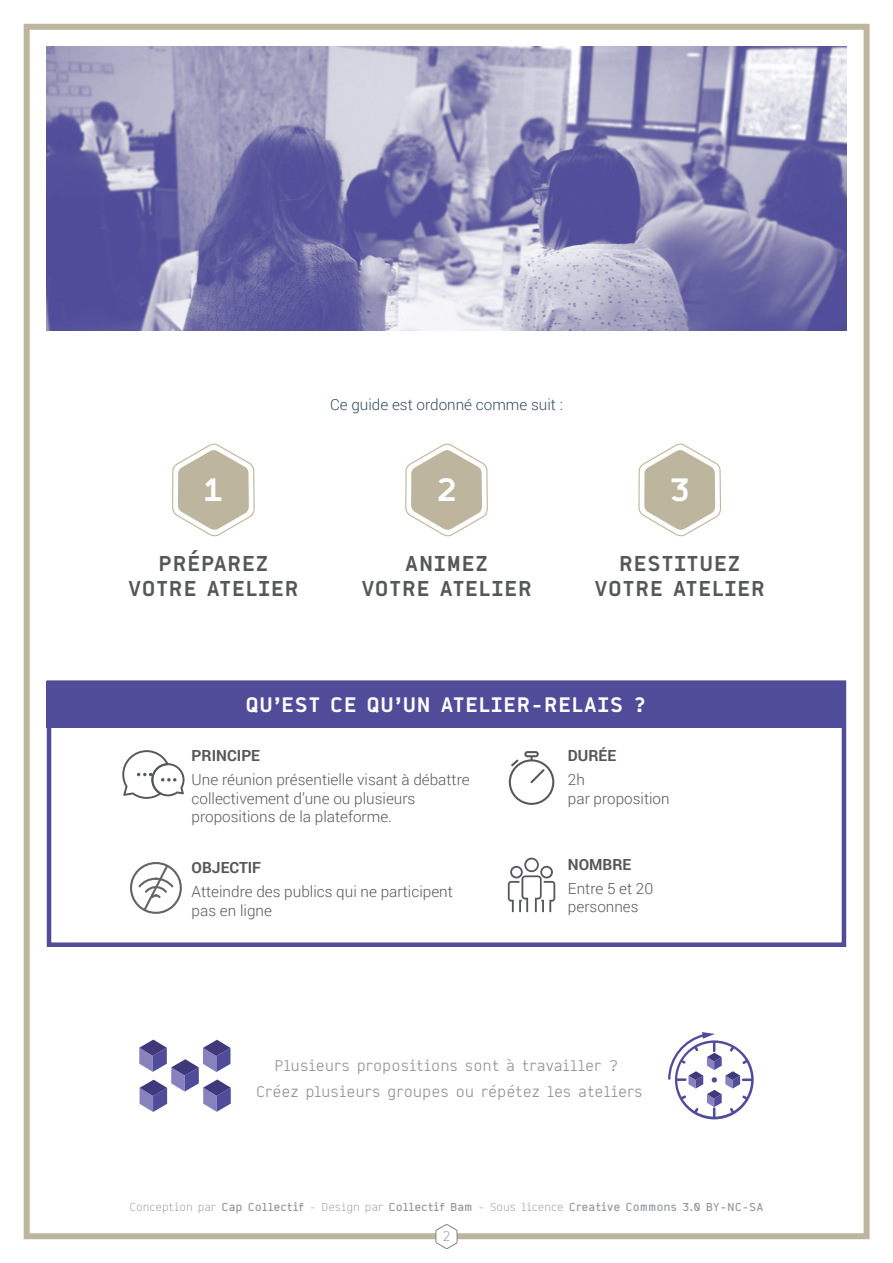
<style>
.page{position:relative;width:893px;height:1263px;background:#fff}
.page>*{position:absolute;margin:0;border:0;box-sizing:border-box;transform-origin:0 0}
.t1{font:900 31.5px "Deck";color:#fff}
.t2{font:900 21px/25.2px "Deck";letter-spacing:.015em;color:#555759;text-align:center}
.t3{font:900 20.4px "Deck";letter-spacing:.015em;color:#fff}
.texte_noir{font:300 15.3px/18.5px "Roboto";color:#555759}
.texte_noir-2{font:300 15.3px "Roboto";color:#324d5c}
.texte_noir-3{font:700 15.3px "Roboto";color:#555759}
.t4{font:15px "Deck";color:#939598}
.t5{font:300 13.5px "Deck";color:#939598}
.t6{font:700 11.25px "Deck";color:#939598}
.s1{font-weight:300}
</style>
<div class="page">
<div style="left:24px;top:24px;width:846px;height:1215px;border:6px solid #bdb59d"></div>
<svg style="left:435px;top:1224px;width:22px;height:25px"></svg>
<img style="left:47px;top:47px;width:799px;height:284px">
<svg style="left:668px;top:1032px;width:86px;height:87px"></svg>
<svg style="left:139px;top:1039px;width:92px;height:73px"></svg>
<div style="left:47px;top:680px;width:799px;height:267px;border:4px solid #514c9a"></div>
<svg style="left:130px;top:862px;width:52px;height:52px"></svg>
<svg style="left:508px;top:858px;width:47px;height:54px"></svg>
<svg style="left:509px;top:751px;width:45px;height:54px"></svg>
<svg style="left:122px;top:750px;width:63px;height:49px"></svg>
<div style="left:47px;top:682px;width:799px;height:46px;background:#514c9a"></div>
<svg style="left:172px;top:443px;width:83px;height:93px"></svg>
<svg style="left:405px;top:443px;width:83px;height:93px"></svg>
<svg style="left:638px;top:443px;width:83px;height:93px"></svg>
<p class="texte_noir-2" style="left:330px;top:394px;width:234px">Ce guide est ordonné comme suit :</p>
<p class="t1" style="left:203px;top:469px;width:22px">1</p>
<p class="t1" style="left:436px;top:469px;width:22px">2</p>
<p class="t1" style="left:669px;top:469px;width:22px">3</p>
<p class="t2" style="left:128px;top:550px;width:173px">PRÉPAREZ<br>VOTRE ATELIER</p>
<p class="t2" style="left:361px;top:550px;width:173px">ANIMEZ<br>VOTRE ATELIER</p>
<p class="t2" style="left:594px;top:550px;width:173px">RESTITUEZ<br>VOTRE ATELIER</p>
<p class="t3" style="left:245px;top:691px;width:403px">QU’EST CE QU’UN ATELIER-RELAIS ?</p>
<p class="texte_noir-3" style="left:192px;top:745px;width:70px">PRINCIPE</p>
<p class="texte_noir" style="left:192px;top:770px;width:279px">Une réunion présentielle visant à débattre collectivement d’une ou plusieurs propositions de la plateforme.</p>
<p class="texte_noir-3" style="left:192px;top:857px;width:71px">OBJECTIF</p>
<p class="texte_noir" style="left:192px;top:882px;width:263px">Atteindre des publics qui ne participent pas en ligne</p>
<p class="texte_noir-3" style="left:568px;top:745px;width:50px">DURÉE</p>
<p class="texte_noir" style="left:568px;top:770px;width:19px">2h</p>
<p class="texte_noir" style="left:568px;top:788px;width:103px">par proposition</p>
<p class="texte_noir-3" style="left:568px;top:853px;width:65px">NOMBRE</p>
<p class="texte_noir" style="left:568px;top:878px;width:87px">Entre 5 et 20</p>
<p class="texte_noir" style="left:568px;top:897px;width:72px">personnes</p>
<p class="t4" style="left:274px;top:1056px;width:346px">Plusieurs propositions sont à travailler ?</p>
<p class="t4" style="left:256px;top:1082px;width:388px">Créez plusieurs groupes ou répétez les ateliers</p>
<p class="t6" style="left:129px;top:1199px;width:635px"><span class="s1">Conception par</span> Cap Collectif <span class="s1">- Design par</span> Collectif Bam <span class="s1">- Sous licence</span> Creative Commons 3.0 BY-NC-SA</p>
<p class="t5" style="left:442px;top:1228px;width:10px">2</p>
</div>
